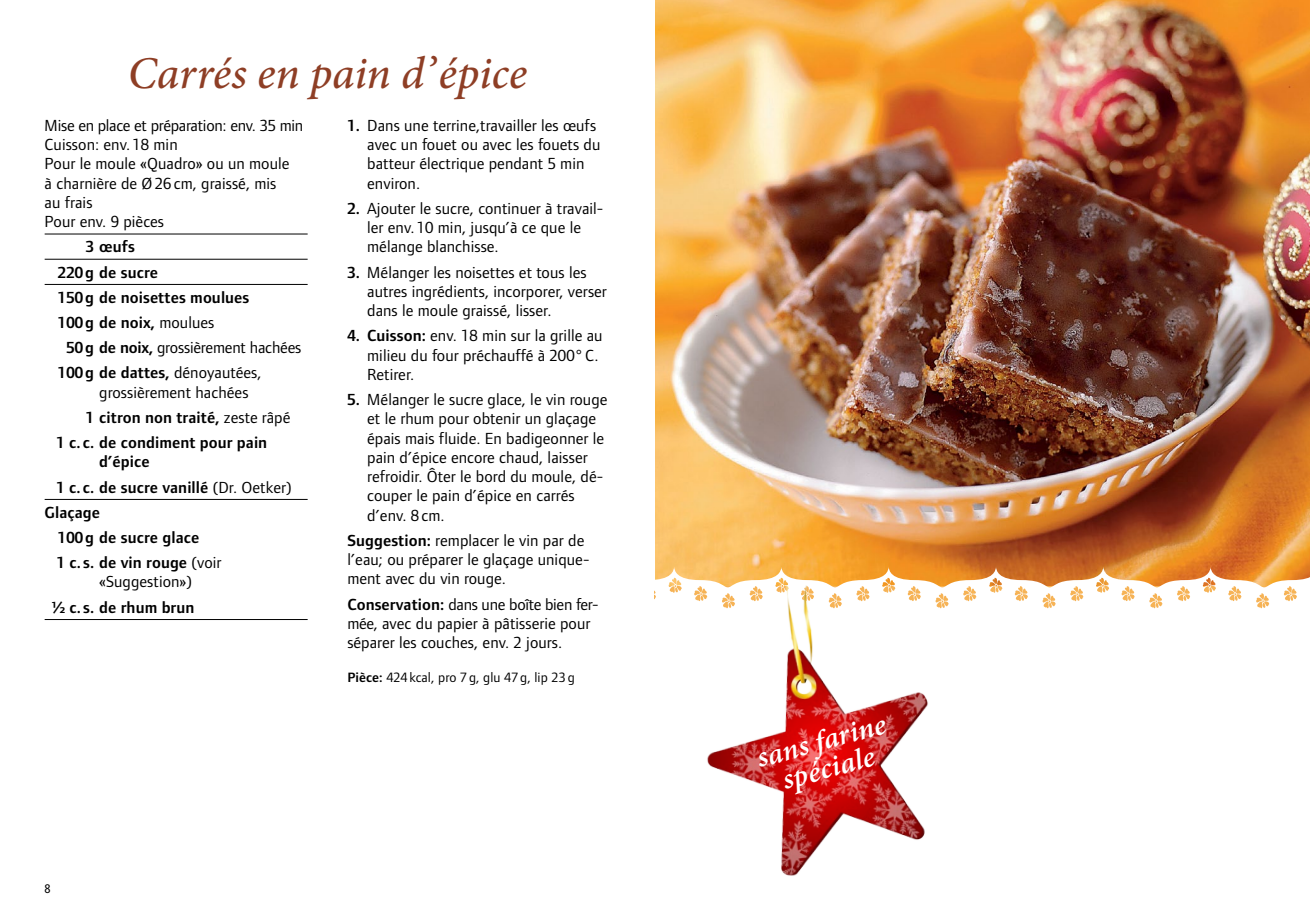
<style>
.page{position:relative;width:1310px;height:918px;background:#fff}
.page>*{position:absolute;margin:0;border:0;box-sizing:border-box;transform-origin:0 0}
.t1{font:italic 500 45.5px "Minion Pro";letter-spacing:-.005em;color:#8e3e25}
.t2{font:italic 600 29.75px/28px "Minion Pro";color:#fff;text-align:center}
.t3{font:16.62px/19.2px "Foundry Form Sans B Bn";letter-spacing:.005em;color:#000}
.t4{font:600 16.62px "Foundry Form Sans B Bn";letter-spacing:.005em;color:#000}
.t5{font:14px "Foundry Form Sans B Bn";letter-spacing:.005em;color:#000}
.t6{font:12.25px "Frutiger B Bn Con Regular";color:#000}
.s1{font-weight:400}
.s2{font-weight:600}
</style>
<div class="page">
<img style="left:655px;top:0;width:655px;height:566px">
<svg style="left:654px;top:566px;width:656px;height:43px"></svg>
<img style="left:683px;top:578px;width:269px;height:298px">
<hr style="left:45px;top:234px;width:263px;height:1px;background:#000">
<hr style="left:45px;top:259px;width:263px;height:1px;background:#000">
<hr style="left:45px;top:284px;width:263px;height:1px;background:#000">
<hr style="left:45px;top:499px;width:263px;height:1px;background:#000">
<hr style="left:45px;top:619px;width:263px;height:1px;background:#000">
<h1 class="t1" style="left:128px;top:42px;width:401px">Carrés en pain d’épice</h1>
<p class="t3" style="left:45px;top:116px;width:260px">Mise en place et préparation: env. 35 min<br>Cuisson: env. 18 min<br>Pour le moule «Quadro» ou un moule<br>à charnière de Ø26 cm, graissé, mis<br>au frais<br>Pour env. 9 pièces</p>
<p class="t4" style="left:86px;top:237px;width:50px">3 œufs</p>
<p class="t4" style="left:58px;top:263px;width:102px">220 g de sucre</p>
<p class="t4" style="left:58px;top:288px;width:193px">150 g de noisettes moulues</p>
<p class="t4" style="left:58px;top:313px;width:158px">100 g de noix, <span class="s1">moulues</span></p>
<p class="t3" style="left:66px;top:338px;width:236px"><span class="s2">50 g de noix,</span> grossièrement hachées</p>
<p class="t4" style="left:58px;top:363px;width:205px">100 g de dattes, <span class="s1">dénoyautées,</span></p>
<p class="t3" style="left:99px;top:382px;width:151px">grossièrement hachées</p>
<p class="t4" style="left:86px;top:408px;width:206px">1 citron non traité, <span class="s1">zeste râpé</span></p>
<p class="t4" style="left:56px;top:433px;width:212px">1 c. c. de condiment pour pain</p>
<p class="t4" style="left:99px;top:452px;width:52px">d’épice</p>
<p class="t4" style="left:56px;top:478px;width:237px">1 c. c. de sucre vanillé <span class="s1">(Dr. Oetker)</span></p>
<p class="t4" style="left:45px;top:503px;width:57px">Glaçage</p>
<p class="t4" style="left:58px;top:528px;width:143px">100 g de sucre glace</p>
<p class="t4" style="left:57px;top:553px;width:166px">1 c. s. de vin rouge <span class="s1">(voir</span></p>
<p class="t3" style="left:99px;top:572px;width:94px">«Suggestion»)</p>
<p class="t4" style="left:52px;top:598px;width:144px">¿ c. s. de rhum brun</p>
<p class="t3" style="left:367px;top:116px;width:235px;text-indent:-20px"><span class="s2">1.</span> Dans une terrine,travailler les œufs avec un fouet ou avec les fouets du batteur électrique pendant 5 min environ.</p>
<p class="t3" style="left:367px;top:199px;width:238px;text-indent:-20px"><span class="s2">2.</span> Ajouter le sucre, continuer à travail&shy;ler env. 10 min, jusqu’à ce que le mélange blanchisse.</p>
<p class="t3" style="left:367px;top:262px;width:241px;text-indent:-20px"><span class="s2">3.</span> Mélanger les noisettes et tous les autres ingrédients, incorporer, verser dans le moule graissé, lisser.</p>
<p class="t3" style="left:367px;top:326px;width:237px;text-indent:-20px"><span class="s2">4. Cuisson:</span> env. 18 min sur la grille au milieu du four préchauffé à 200° C.<br>Retirer.</p>
<p class="t3" style="left:367px;top:390px;width:242px;text-indent:-20px"><span class="s2">5.</span> Mélanger le sucre glace, le vin rouge et le rhum pour obtenir un glaçage épais mais fluide. En badigeonner le pain d’épice encore chaud, laisser refroidir. Ôter le bord du moule, dé&shy;couper le pain d’épice en carrés d’env. 8 cm.</p>
<p class="t3" style="left:347px;top:530px;width:244px"><span class="s2">Suggestion:</span> remplacer le vin par de l’eau; ou préparer le glaçage unique&shy;ment avec du vin rouge.</p>
<p class="t3" style="left:347px;top:594px;width:253px"><span class="s2">Conservation:</span> dans une boîte bien fer&shy;mée, avec du papier à pâtisserie pour séparer les couches, env. 2 jours.</p>
<p class="t5" style="left:347px;top:669px;width:229px"><span class="s2">Pièce:</span> 424 kcal, pro 7 g, glu 47 g, lip 23 g</p>
<p class="t6" style="left:45px;top:881px;width:8px">8</p>
<h2 class="t2" style="left:753px;top:744px;width:134px;rotate:-15deg">sans farine spéciale</h2>
</div>
